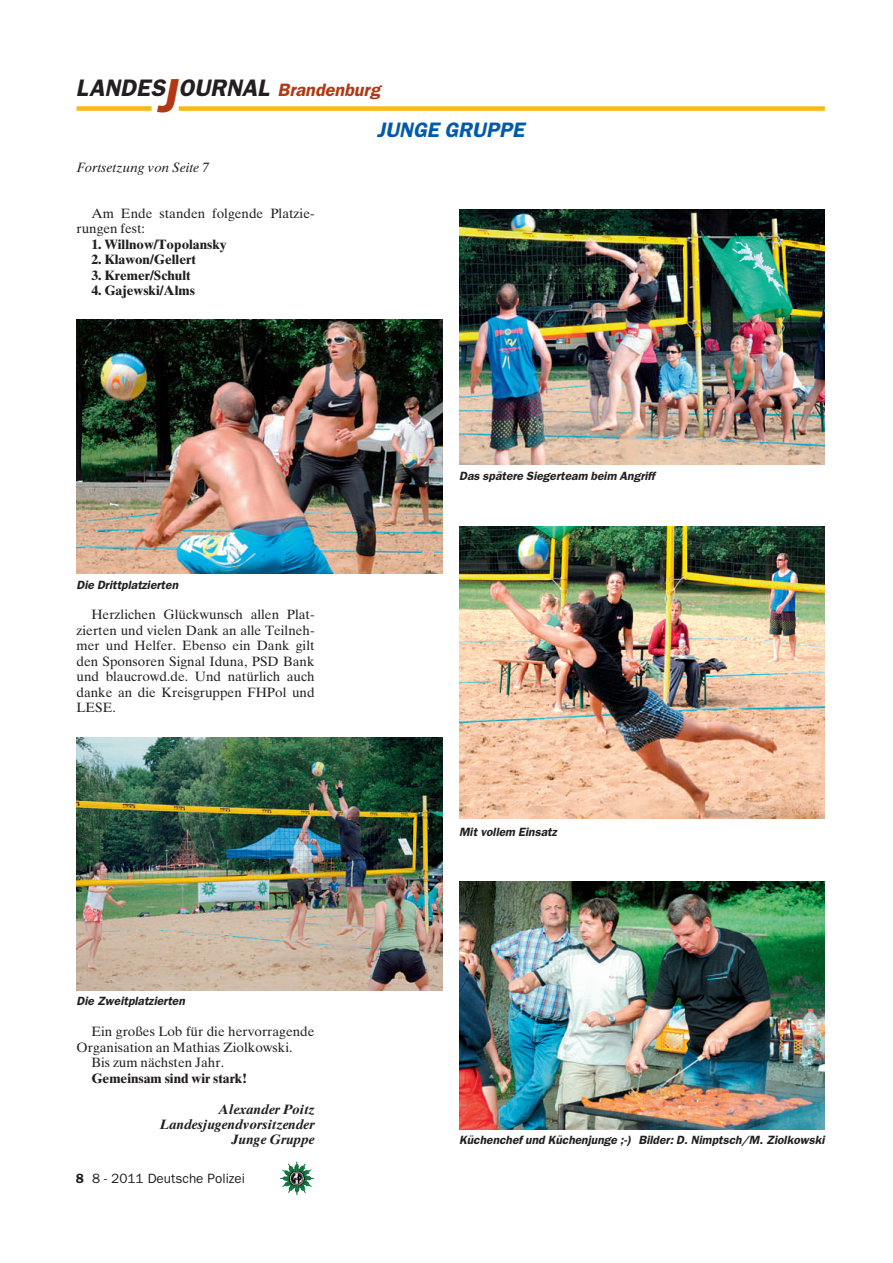
<style>
.page{position:relative;width:893px;height:1263px;background:#fff}
.page>*{position:absolute;margin:0;border:0;box-sizing:border-box;transform-origin:0 0}
.t1{font:24px "Franklin Gothic Demi Oblique OV EGUGMB";color:#231f20}
.t2{font:21px "Franklin Gothic Demi Oblique OV EGUGMB";color:#015aaa}
.t3{font:13.5px/15.5px "Times Ten Roman OV AGUGMB";color:#231f20}
.t4{font:13.5px "Times Ten Bold OV BGUGMB";color:#231f20}
.t5{font:13.5px/15.5px "Times Ten Bold Italic OV CGUGMB";color:#231f20;text-align:right}
.t6{font:13.5px "Franklin Gothic Book OV XFUGMB";color:#231f20}
.t7{font:13.5px "Times Ten Italic OV ZFUGMB";color:#231f20}
.t8{font:12px "Franklin Gothic Demi Oblique OV EGUGMB";color:#231f20}
.s1{font-size:48px;color:#b23814}
.s2{font-size:18px;color:#b23814}
.s3{font-family:"Franklin Gothic Demi OV YFUGMB"}
</style>
<div class="page">
<img style="left:282px;top:1163px;width:32px;height:32px">
<div style="left:77px;top:106px;width:75px;height:5px;background:#fcb814"></div>
<div style="left:179px;top:106px;width:646px;height:5px;background:#fcb814"></div>
<img style="left:77px;top:320px;width:365px;height:253px">
<img style="left:459px;top:210px;width:366px;height:255px">
<img style="left:77px;top:738px;width:365px;height:252px">
<img style="left:459px;top:527px;width:366px;height:292px">
<img style="left:459px;top:882px;width:366px;height:247px">
<h1 class="t1" style="left:76px;top:79px;width:306px">LANDES<span class="s1">J</span>OURNAL <span class="s2">Brandenburg</span></h1>
<h2 class="t2" style="left:377px;top:121px;width:149px">JUNGE GRUPPE</h2>
<p class="t7" style="left:77px;top:162px;width:134px">Fortsetzung von Seite 7</p>
<p class="t3" style="left:77px;top:207px;width:240px;text-indent:15px">Am Ende standen folgende Platzie&shy;rungen fest:</p>
<p class="t4" style="left:91px;top:239px;width:137px">1. Willnow/Topolansky</p>
<p class="t4" style="left:91px;top:254px;width:106px">2. Klawon/Gellert</p>
<p class="t4" style="left:91px;top:270px;width:101px">3. Kremer/Schult</p>
<p class="t4" style="left:91px;top:285px;width:105px">4. Gajewski/Alms</p>
<p class="t8" style="left:77px;top:580px;width:103px">Die Drittplatzierten</p>
<p class="t3" style="left:77px;top:608px;width:240px;text-align:justify;text-indent:15px">Herzlichen Glückwunsch allen Plat&shy;zierten und vielen Dank an alle Teilneh&shy;mer und Helfer. Ebenso ein Dank gilt den Sponsoren Signal Iduna, PSD Bank und blaucrowd.de. Und natürlich auch danke an die Kreisgruppen FHPol und LESE.</p>
<p class="t8" style="left:77px;top:997px;width:110px">Die Zweitplatzierten</p>
<p class="t3" style="left:91px;top:1025px;width:225px">Ein großes Lob für die hervorragende</p>
<p class="t3" style="left:77px;top:1041px;width:217px">Organisation an Mathias Ziolkowski.</p>
<p class="t3" style="left:91px;top:1056px;width:134px">Bis zum nächsten Jahr.</p>
<p class="t4" style="left:91px;top:1073px;width:157px">Gemeinsam sind wir stark!</p>
<p class="t5" style="left:160px;top:1103px;width:156px">Alexander Poitz<br>Landesjugendvorsitzender<br>Junge Gruppe</p>
<p class="t6" style="left:76px;top:1173px;width:171px"><span class="s3">8</span> 8 - 2011 Deutsche Polizei</p>
<p class="t8" style="left:459px;top:472px;width:197px">Das spätere Siegerteam beim Angriff</p>
<p class="t8" style="left:459px;top:827px;width:99px">Mit vollem Einsatz</p>
<p class="t8" style="left:459px;top:1136px;width:367px">Küchenchef und Küchenjunge ;-) Bilder: D. Nimptsch/M. Ziolkowski</p>
</div>
